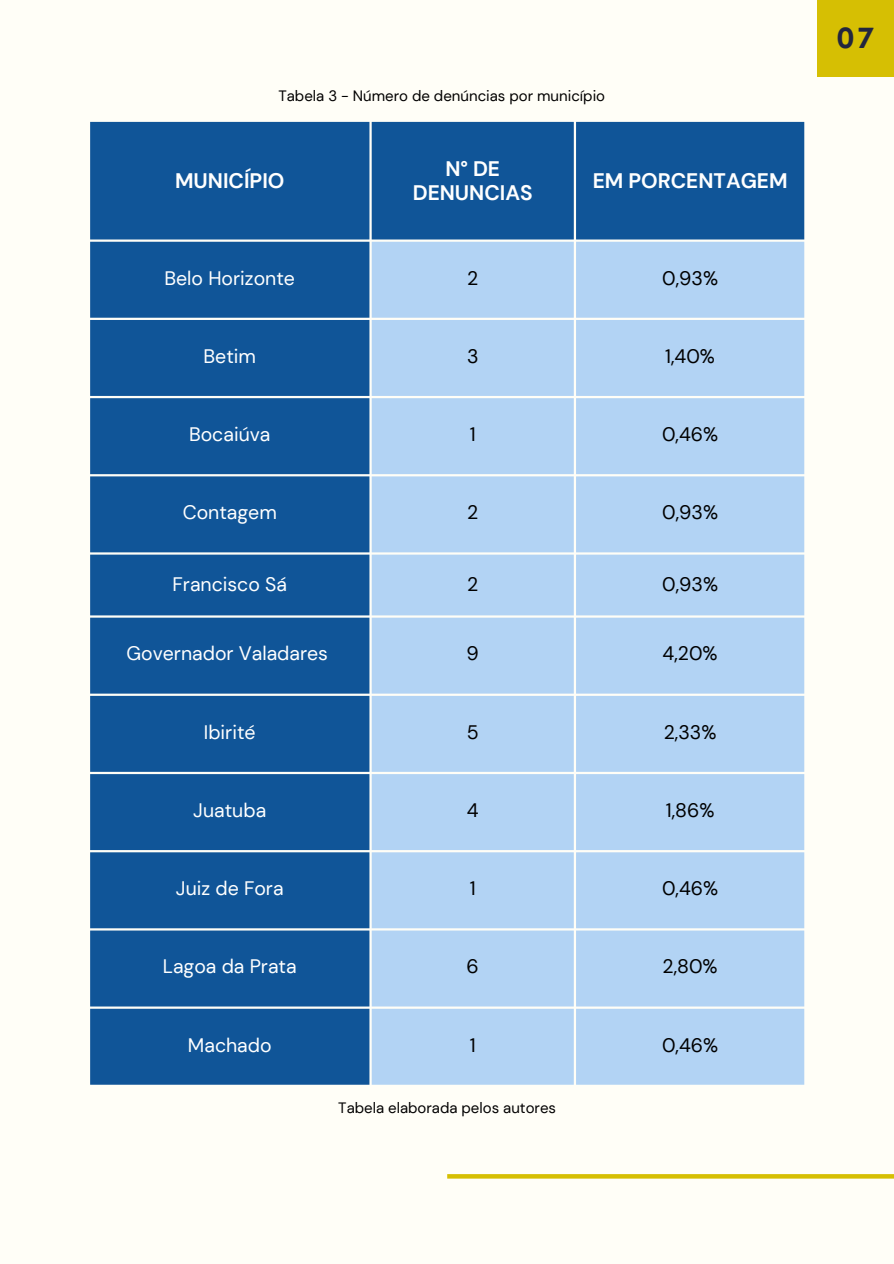
<style>
.page{position:relative;width:894px;height:1264px;background:#fff}
.page>*{position:absolute;margin:0;border:0;box-sizing:border-box;transform-origin:0 0}
.t1{font:700 27px "Nourd";color:#22263e}
.t2{font:700 21px/23.7px "DM Sans";color:#fff;text-align:center}
.t3{font:19.5px "DM Sans";color:#fff}
.t4{font:19.5px "DM Sans";color:#000}
.t5{font:15px "DM Sans";color:#000}
</style>
<div class="page">
<div style="left:0;top:0;width:893px;height:1263px;background:#fffef7"></div>
<div style="left:90px;top:122px;width:714px;height:962px;background:#105598"></div>
<div style="left:371px;top:242px;width:433px;height:842px;background:#b2d3f4"></div>
<div style="left:816px;top:0;width:77px;height:77px;background:#d6bf03"></div>
<svg style="left:447px;top:1174px;width:446px;height:4px;fill:#d6bf03"></svg>
<p class="t5" style="left:278px;top:86px;width:328px">Tabela 3 - Número de denúncias por município</p>
<h1 class="t2" style="left:175px;top:169px;width:111px">MUNICÍPIO</h1>
<p class="t2" style="left:412px;top:157px;width:121px">N° DE<br>DENUNCIAS</p>
<p class="t2" style="left:592px;top:169px;width:196px">EM PORCENTAGEM</p>
<p class="t3" style="left:164px;top:265px;width:132px">Belo Horizonte</p>
<p class="t4" style="left:467px;top:265px;width:13px">2</p>
<p class="t4" style="left:662px;top:265px;width:57px">0,93%</p>
<p class="t3" style="left:203px;top:343px;width:54px">Betim</p>
<p class="t4" style="left:467px;top:343px;width:13px">3</p>
<p class="t4" style="left:665px;top:343px;width:51px">1,40%</p>
<p class="t3" style="left:189px;top:421px;width:83px">Bocaiúva</p>
<p class="t4" style="left:469px;top:421px;width:7px">1</p>
<p class="t4" style="left:662px;top:421px;width:58px">0,46%</p>
<p class="t3" style="left:183px;top:500px;width:96px">Contagem</p>
<p class="t4" style="left:467px;top:500px;width:13px">2</p>
<p class="t4" style="left:662px;top:500px;width:57px">0,93%</p>
<p class="t3" style="left:172px;top:571px;width:116px">Francisco Sá</p>
<p class="t4" style="left:467px;top:571px;width:13px">2</p>
<p class="t4" style="left:662px;top:571px;width:57px">0,93%</p>
<p class="t3" style="left:126px;top:641px;width:203px">Governador Valadares</p>
<p class="t4" style="left:466px;top:641px;width:14px">9</p>
<p class="t4" style="left:662px;top:641px;width:56px">4,20%</p>
<p class="t3" style="left:204px;top:719px;width:53px">Ibirité</p>
<p class="t4" style="left:466px;top:719px;width:13px">5</p>
<p class="t4" style="left:663px;top:719px;width:54px">2,33%</p>
<p class="t3" style="left:193px;top:797px;width:74px">Juatuba</p>
<p class="t4" style="left:466px;top:797px;width:13px">4</p>
<p class="t4" style="left:665px;top:797px;width:50px">1,86%</p>
<p class="t3" style="left:176px;top:875px;width:109px">Juiz de Fora</p>
<p class="t4" style="left:469px;top:875px;width:7px">1</p>
<p class="t4" style="left:662px;top:875px;width:58px">0,46%</p>
<p class="t3" style="left:163px;top:953px;width:135px">Lagoa da Prata</p>
<p class="t4" style="left:466px;top:953px;width:14px">6</p>
<p class="t4" style="left:662px;top:953px;width:57px">2,80%</p>
<p class="t3" style="left:188px;top:1032px;width:85px">Machado</p>
<p class="t4" style="left:469px;top:1032px;width:7px">1</p>
<p class="t4" style="left:662px;top:1032px;width:58px">0,46%</p>
<p class="t5" style="left:338px;top:1097px;width:219px">Tabela elaborada pelos autores</p>
<h1 class="t1" style="left:835px;top:21px;width:40px">07</h1>
</div>
